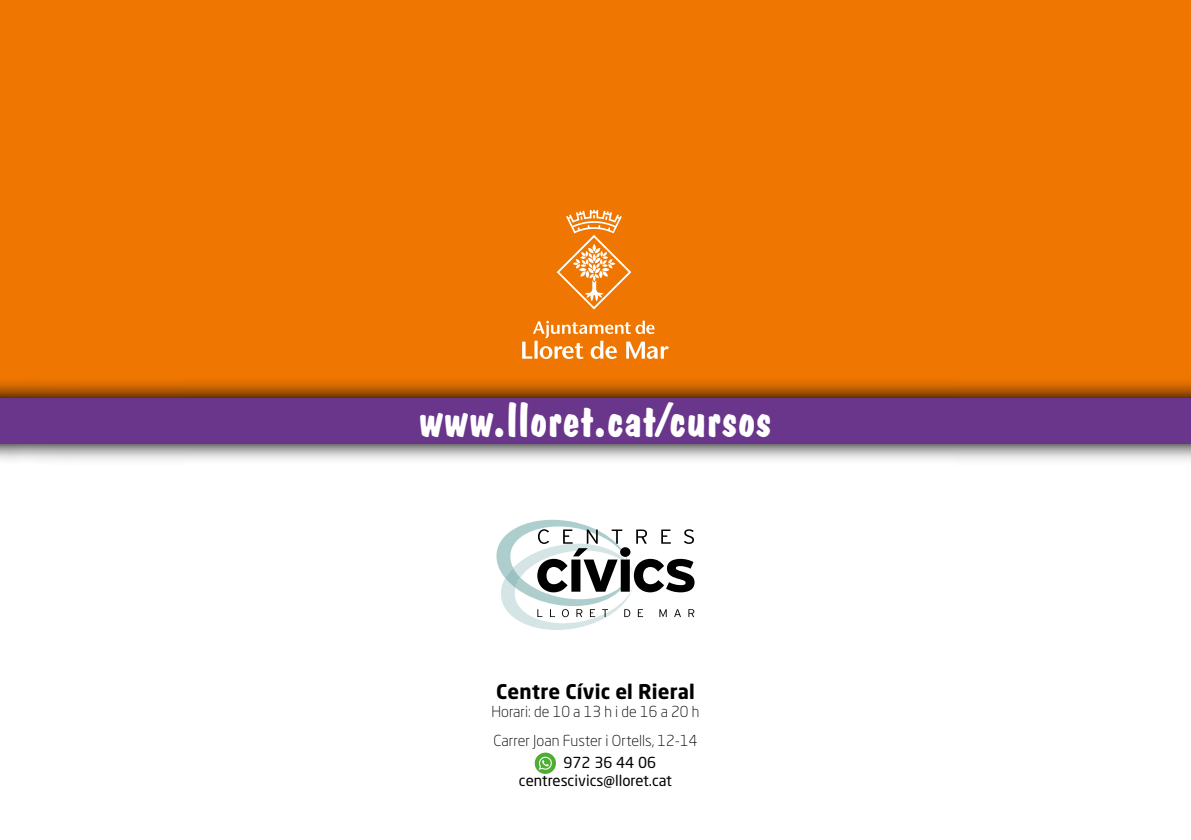
<style>
.page{position:relative;width:1191px;height:840px;background:#fff}
.page>*{position:absolute;margin:0;border:0;box-sizing:border-box;transform-origin:0 0}
.t1{font:700 46px "Dom Casual Std";letter-spacing:-.01em;color:#fff}
.t2{font:700 20px "Neo Sans Pro";letter-spacing:.01em;color:#000}
.t3{font:300 15px/29.4px "Neo Sans Pro";color:#000}
.t4{font:15px/18px "Neo Sans Pro";color:#000}
</style>
<div class="page">
<svg style="left:535px;top:752px;width:21px;height:21px"></svg>
<svg style="left:537px;top:756px;width:15px;height:13px"></svg>
<svg style="left:496px;top:519px;width:198px;height:110px"></svg>
<div style="left:0;top:0;width:1191px;height:426px;background:#ee7601"></div>
<svg style="left:0;top:381px;width:1191px;height:80px;background:#b68961"></svg>
<div style="left:0;top:398px;width:1191px;height:45px;background:#6a368c"></div>
<svg style="left:522px;top:210px;width:147px;height:149px"></svg>
<h1 class="t1" style="left:419px;top:394px;width:355px">www.lloret.cat/cursos</h1>
<h2 class="t2" style="left:496px;top:678px;width:200px">Centre Cívic el Rieral</h2>
<p class="t3" style="left:491px;top:696px;width:209px">Horari: de 10 a 13 h i de 16 a 20 h<br>Carrer Joan Fuster i Ortells, 12-14</p>
<p class="t4" style="left:519px;top:753px;width:155px;text-indent:44px">972 36 44 06 centrescivics@lloret.cat</p>
</div>
